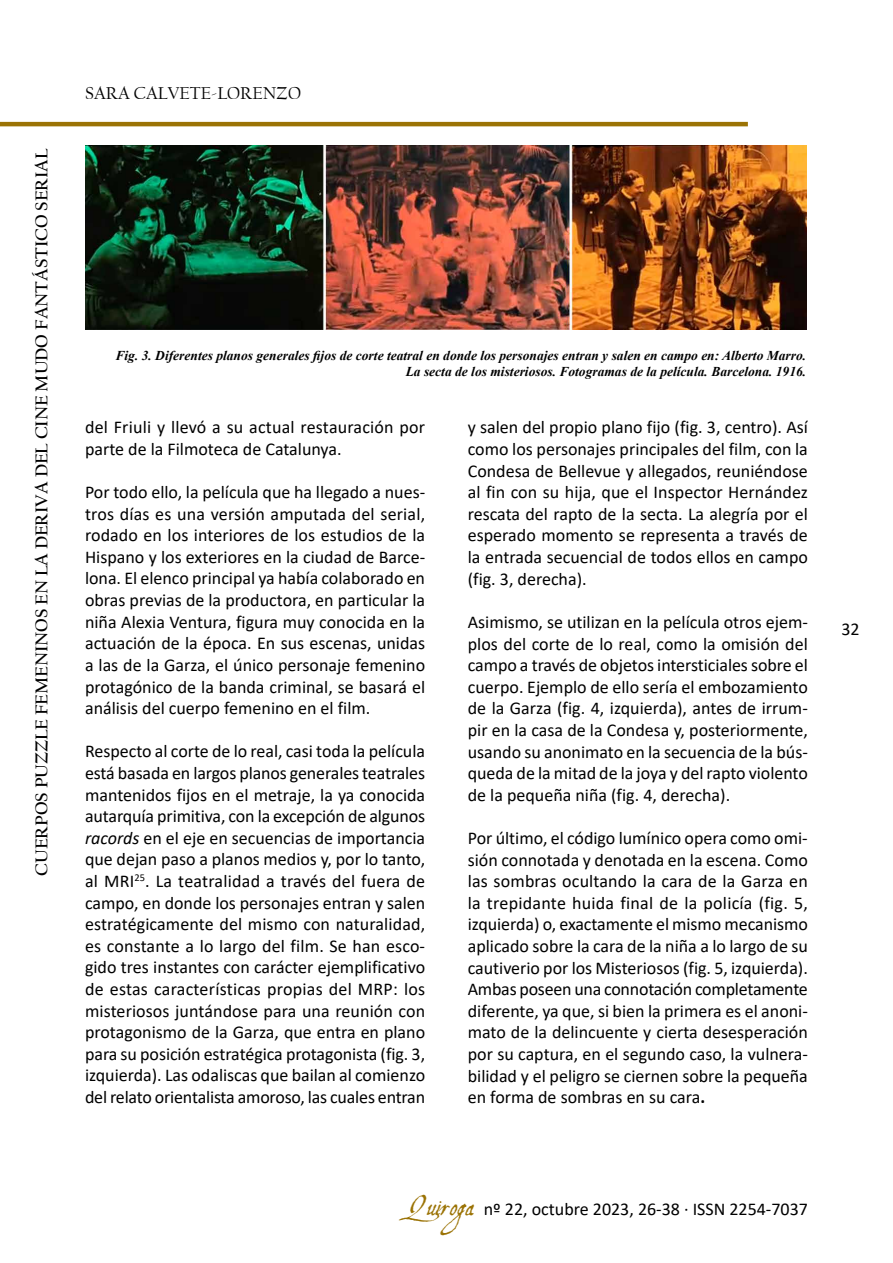
<style>
.page{position:relative;width:893px;height:1263px;background:#fff}
.page>*{position:absolute;margin:0;border:0;box-sizing:border-box;transform-origin:0 0}
.t1{font:18px/21.6px "Calibri";color:#000;text-align:justify}
.t2{font:700 18px "Californian FB";color:#000}
.t3{font:18px "Californian FB";color:#000}
.t4{font:italic 700 13.5px/16.2px "Times New Roman";color:#000;text-align:right}
.s1{font-style:italic}
.s2{font-weight:700}
.s3{font-family:"Aquiline";font-size:27px;color:#9b7305}
</style>
<div class="page">
<hr style="left:0;top:122px;width:748px;height:4px;background:#9b7305">
<img style="left:85px;top:146px;width:721px;height:184px">
<p class="t2" style="left:31px;top:876px;width:728px;rotate:-90deg">Cuerpos Puzzle Femeninos En La Deriva Del Cine Mudo Fantástico Serial</p>
<p class="t3" style="left:85px;top:83px;width:22px">SARA</p>
<p class="t3" style="left:134px;top:83px;width:120px">CALVETE-LOREN</p>
<p class="t3" style="left:276px;top:83px;width:26px">ZO</p>
<p class="t4" style="left:116px;top:347px;width:692px">Fig. 3. Diferentes planos generales fijos de corte teatral en donde los personajes entran y salen en campo en: Alberto Marro.<br>La secta de los misteriosos. Fotogramas de la película. Barcelona. 1916.</p>
<p class="t1" style="left:85px;top:416px;width:342px">del Friuli y llevó a su actual restauración por parte de la Filmoteca de Catalunya.</p>
<p class="t1" style="left:85px;top:481px;width:342px">Por todo ello, la película que ha llegado a nues&shy;tros días es una versión amputada del serial, rodado en los interiores de los estudios de la Hispano y los exteriores en la ciudad de Barce&shy;lona. El elenco principal ya había colaborado en obras previas de la productora, en particular la niña Alexia Ventura, figura muy conocida en la actuación de la época. En sus escenas, unidas a las de la Garza, el único personaje femenino protagónico de la banda criminal, se basará el análisis del cuerpo femenino en el film.</p>
<p class="t1" style="left:85px;top:740px;width:342px">Respecto al corte de lo real, casi toda la película está basada en largos planos generales teatrales mantenidos fijos en el metraje, la ya conocida autarquía primitiva, con la excepción de algunos <span class="s1">racords</span> en el eje en secuencias de importancia que dejan paso a planos medios y, por lo tanto, al MRI<sup>25</sup>. La teatralidad a través del fuera de campo, en donde los personajes entran y salen estratégicamente del mismo con naturalidad, es constante a lo largo del film. Se han esco&shy;gido tres instantes con carácter ejemplificativo de estas características propias del MRP: los misteriosos juntándose para una reunión con protagonismo de la Garza, que entra en plano para su posición estratégica protagonista (fig. 3, izquierda). Las odaliscas que bailan al comienzo del relato orientalista amoroso, las cuales entran</p>
<p class="t1" style="left:468px;top:416px;width:342px">y salen del propio plano fijo (fig. 3, centro). Así como los personajes principales del film, con la Condesa de Bellevue y allegados, reuniéndose al fin con su hija, que el Inspector Hernández rescata del rapto de la secta. La alegría por el esperado momento se representa a través de la entrada secuencial de todos ellos en campo (fig. 3, derecha).</p>
<p class="t1" style="left:468px;top:611px;width:342px">Asimismo, se utilizan en la película otros ejem&shy;plos del corte de lo real, como la omisión del campo a través de objetos intersticiales sobre el cuerpo. Ejemplo de ello sería el embozamiento de la Garza (fig. 4, izquierda), antes de irrum&shy;pir en la casa de la Condesa y, posteriormente, usando su anonimato en la secuencia de la bús&shy;queda de la mitad de la joya y del rapto violento de la pequeña niña (fig. 4, derecha).</p>
<p class="t1" style="left:468px;top:827px;width:342px">Por último, el código lumínico opera como omi&shy;sión connotada y denotada en la escena. Como las sombras ocultando la cara de la Garza en la trepidante huida final de la policía (fig. 5, izquierda) o, exactamente el mismo mecanismo aplicado sobre la cara de la niña a lo largo de su cautiverio por los Misteriosos (fig. 5, izquierda).<br>Ambas poseen una connotación completamente diferente, ya que, si bien la primera es el anoni&shy;mato de la delincuente y cierta desesperación por su captura, en el segundo caso, la vulnera&shy;bilidad y el peligro se ciernen sobre la pequeña en forma de sombras en su cara<span class="s2">.</span></p>
<p class="t1" style="left:841px;top:617px;width:20px">32</p>
<p class="t1" style="left:408px;top:1198px;width:402px"><span class="s3">Quiroga</span> nº 22, octubre 2023, 26-38 · ISSN 2254-7037</p>
</div>
